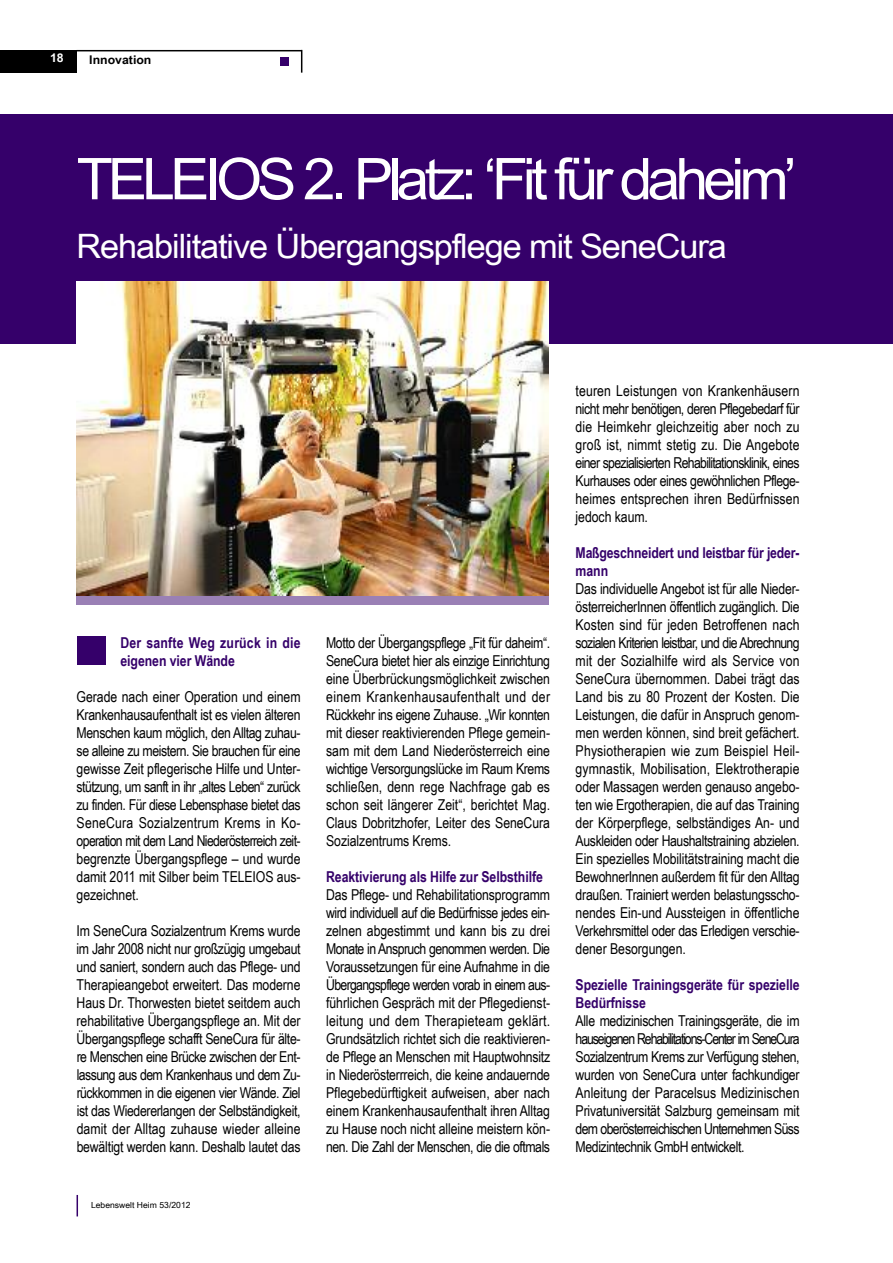
<style>
.page{position:relative;width:893px;height:1263px;background:#fff}
.page>*{position:absolute;margin:0;border:0;box-sizing:border-box;transform-origin:0 0}
.t1{font:57.6px "Arial Narrow";letter-spacing:-.07em;color:#fff;scale:1.25 1}
.t2{font:33.6px "Arial Narrow";letter-spacing:-.025em;color:#fff;scale:1.25 1}
.t3{font:15px/18px "Arial Narrow";letter-spacing:-.005em;color:#000;text-align:justify}
.t4{font:700 15px/18px "Arial Narrow";letter-spacing:-.005em;color:#35006a}
.t5{font:700 12px "Arial Narrow";color:#000;scale:1.25 1}
.t6{font:700 12px "Arial Narrow";color:#fff;scale:1.25 1}
.t7{font:8.4px "Arial Narrow";color:#000;scale:1.25 1}
</style>
<div class="page">
<div style="left:0;top:50px;width:77px;height:22px;background:#000"></div>
<div style="left:280px;top:57px;width:9px;height:8px;background:#35006a"></div>
<svg style="left:301px;top:51px;width:1px;height:22px"></svg>
<hr style="left:77px;top:50px;width:225px;height:1px;background:#000">
<svg style="left:77px;top:1195px;width:1px;height:21px"></svg>
<div style="left:77px;top:636px;width:28px;height:29px;background:#35006a"></div>
<div style="left:0;top:115px;width:893px;height:229px;background:#35006a"></div>
<div style="left:77px;top:290px;width:472px;height:315px;background:#9a80b5"></div>
<img style="left:77px;top:281px;width:471px;height:315px">
<p class="t6" style="left:50px;top:51px;width:12px">18</p>
<p class="t5" style="left:89px;top:53px;width:51px">Innovation</p>
<h1 class="t1" style="left:77px;top:145px;width:578px">TELEIOS 2. Platz: ‘Fit für daheim’</h1>
<h2 class="t2" style="left:77px;top:226px;width:522px">Rehabilitative Übergangspflege mit SeneCura</h2>
<p class="t4" style="left:120px;top:634px;width:182px">Der sanfte Weg zurück in die eigenen vier Wände</p>
<p class="t3" style="left:77px;top:688px;width:225px">Gerade nach einer Operation und einem Krankenhausaufenthalt ist es vielen älteren Menschen kaum möglich, den Alltag zuhau&shy;se alleine zu meistern. Sie brauchen für eine gewisse Zeit pflegerische Hilfe und Unter&shy;stützung, um sanft in ihr „altes Leben“ zurück zu finden. Für diese Lebensphase bietet das SeneCura Sozialzentrum Krems in Ko&shy;operation mit dem Land Niederösterreich zeit&shy;begrenzte Übergangspflege – und wurde damit 2011 mit Silber beim TELEIOS aus&shy;gezeichnet.</p>
<p class="t3" style="left:77px;top:922px;width:225px">Im SeneCura Sozialzentrum Krems wurde im Jahr 2008 nicht nur großzügig umgebaut und saniert, sondern auch das Pflege- und Therapieangebot erweitert. Das moderne Haus Dr. Thorwesten bietet seitdem auch rehabilitative Übergangspflege an. Mit der Übergangspflege schafft SeneCura für älte&shy;re Menschen eine Brücke zwischen der Ent - lassung aus dem Krankenhaus und dem Zu&shy;rückkommen in die eigenen vier Wände. Ziel ist das Wiedererlangen der Selbständigkeit, damit der Alltag zuhause wieder alleine bewältigt werden kann. Deshalb lautet das</p>
<p class="t7" style="left:91px;top:1200px;width:81px">Lebenswelt Heim 53/2012</p>
<p class="t3" style="left:326px;top:634px;width:225px">Motto der Übergangspflege „Fit für daheim“.<br>SeneCura bietet hier als einzige Einrichtung eine Überbrückungsmöglichkeit zwischen einem Krankenhausaufenthalt und der Rückkehr ins eigene Zuhause. „Wir konnten mit dieser reaktivierenden Pflege gemein&shy;sam mit dem Land Niederösterreich eine wichtige Versorgungslücke im Raum Krems schließen, denn rege Nachfrage gab es schon seit längerer Zeit“, berichtet Mag.<br>Claus Dobritzhofer, Leiter des SeneCura Sozialzentrums Krems.</p>
<p class="t4" style="left:326px;top:868px;width:218px">Reaktivierung als Hilfe zur Selbsthilfe</p>
<p class="t3" style="left:326px;top:886px;width:226px">Das Pflege- und Rehabilitationsprogramm wird individuell auf die Bedürfnisse jedes ein&shy;zelnen abgestimmt und kann bis zu drei Monate in Anspruch genommen werden. Die Voraussetzungen für eine Aufnahme in die Übergangspflege werden vorab in einem aus&shy;führlichen Gespräch mit der Pflegedienst&shy;leitung und dem Therapieteam geklärt.<br>Grundsätzlich richtet sich die reaktivieren&shy;de Pflege an Menschen mit Hauptwohnsitz in Niederösterrreich, die keine andauernde Pflegebedürftigkeit aufweisen, aber nach einem Krankenhausaufenthalt ihren Alltag zu Hause noch nicht alleine meistern kön&shy;nen. Die Zahl der Menschen, die die oftmals</p>
<p class="t3" style="left:576px;top:382px;width:225px">teuren Leistungen von Krankenhäusern nicht mehr benötigen, deren Pflegebedarf für die Heimkehr gleichzeitig aber noch zu groß ist, nimmt stetig zu. Die Angebote einer spezialisierten Rehabilitationsklinik, eines Kurhauses oder eines gewöhnlichen Pflege&shy;heimes entsprechen ihren Bedürfnissen jedoch kaum.</p>
<p class="t4" style="left:576px;top:544px;width:225px">Maßgeschneidert und leistbar für jeder&shy;mann</p>
<p class="t3" style="left:576px;top:580px;width:225px">Das individuelle Angebot ist für alle Nieder&shy;österreicherInnen öffentlich zugänglich. Die Kosten sind für jeden Betroffenen nach sozialen Kriterien leistbar, und die Abrechnung mit der Sozialhilfe wird als Service von SeneCura übernommen. Dabei trägt das Land bis zu 80 Prozent der Kosten. Die Leistungen, die dafür in Anspruch genom&shy;men werden können, sind breit gefächert.<br>Physiotherapien wie zum Beispiel Heil&shy;gymnastik, Mobilisation, Elektrotherapie oder Massagen werden genauso angebo&shy;ten wie Ergotherapien, die auf das Training der Körperpflege, selbständiges An- und Auskleiden oder Haushaltstraining abzielen.<br>Ein spezielles Mobilitätstraining macht die BewohnerInnen außerdem fit für den Alltag draußen. Trainiert werden belastungsscho&shy;nendes Ein-und Aussteigen in öffentliche Verkehrsmittel oder das Erledigen verschie&shy;dener Besorgungen.</p>
<p class="t4" style="left:576px;top:976px;width:225px">Spezielle Trainingsgeräte für spezielle<br>Bedürfnisse</p>
<p class="t3" style="left:576px;top:1012px;width:225px">Alle medizinischen Trainingsgeräte, die im hauseigenen Rehabilitations-Center im SeneCura Sozialzentrum Krems zur Verfügung stehen, wurden von SeneCura unter fachkundiger Anleitung der Paracelsus Medizinischen Privatuniversität Salzburg gemeinsam mit dem oberösterreichischen Unternehmen Süss Medizintechnik GmbH entwickelt.</p>
</div>
